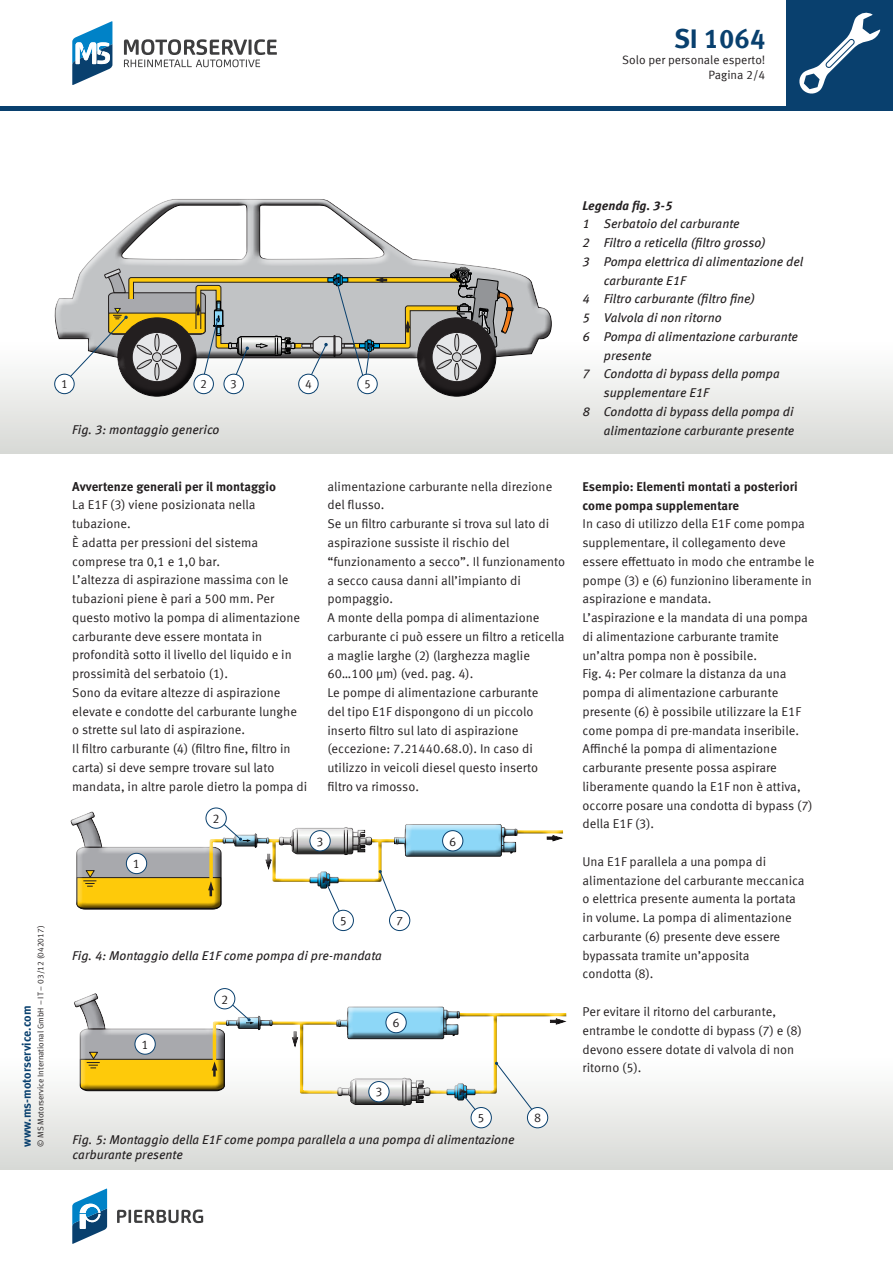
<style>
.page{position:relative;width:893px;height:1263px;background:#fff}
.page>*{position:absolute;margin:0;border:0;box-sizing:border-box;transform-origin:0 0}
.t1{font:700 27px "Meta Offc Pro";color:#09406e}
.t2{font:12.75px/18.8px "Meta Offc Pro Norm";color:#231f20}
.t3{font:italic 12.75px/15px "Meta OFC";color:#231f20}
.t4{font:700 12.75px/18.8px "Meta Offc Pro";color:#231f20}
.t5{font:italic 700 12.75px "Meta OFC";letter-spacing:-.005em;color:#231f20}
.t6{font:12.45px "Meta Offc Pro Norm";color:#231f20}
.t7{font:12px "Meta Offc Pro Norm";color:#231f20}
.t8{font:700 12px "Meta Offc Pro";color:#09406e}
.t9{font:8.25px "Meta Offc Pro Norm";color:#231f20}
</style>
<div class="page">
<div style="left:0;top:106px;width:893px;height:5px;background:#09406e"></div>
<div style="left:0;top:1054px;width:893px;height:115px;background:linear-gradient(to bottom,#fff,#d8d9d6)"></div>
<div style="left:787px;top:0;width:106px;height:106px;background:#09406e"></div>
<svg style="left:799px;top:12px;width:81px;height:82px"></svg>
<svg style="left:124px;top:39px;width:153px;height:28px"></svg>
<svg style="left:72px;top:21px;width:40px;height:64px"></svg>
<svg style="left:117px;top:1209px;width:86px;height:14px"></svg>
<svg style="left:72px;top:1188px;width:35px;height:56px"></svg>
<div style="left:0;top:338px;width:893px;height:115px;background:linear-gradient(to bottom,#fff,#d8d9d6)"></div>
<svg style="left:71px;top:811px;width:492px;height:109px"></svg>
<div style="left:126px;top:853px;width:21px;height:21px;background:#fff;border-radius:50%"></div>
<div style="left:126px;top:853px;width:21px;height:21px;border:1px solid #09406e;border-radius:50%"></div>
<div style="left:206px;top:808px;width:20px;height:20px;background:#fff;border-radius:50%"></div>
<div style="left:206px;top:807px;width:21px;height:22px;border:1px solid #09406e;border-radius:50%"></div>
<div style="left:310px;top:831px;width:20px;height:20px;background:#fff;border-radius:50%"></div>
<div style="left:309px;top:830px;width:22px;height:21px;border:1px solid #09406e;border-radius:50%"></div>
<div style="left:443px;top:831px;width:20px;height:20px;background:#fff;border-radius:50%"></div>
<div style="left:442px;top:830px;width:21px;height:21px;border:1px solid #09406e;border-radius:50%"></div>
<div style="left:333px;top:910px;width:20px;height:20px;background:#fff;border-radius:50%"></div>
<div style="left:333px;top:910px;width:21px;height:21px;border:1px solid #09406e;border-radius:50%"></div>
<div style="left:389px;top:910px;width:21px;height:20px;background:#fff;border-radius:50%"></div>
<div style="left:389px;top:910px;width:21px;height:21px;border:1px solid #09406e;border-radius:50%"></div>
<div style="left:67px;top:986px;width:505px;height:121px;background:#fff"></div>
<div style="left:69px;top:990px;width:505px;height:121px;background:#231f20;opacity:.75"></div>
<svg style="left:74px;top:993px;width:495px;height:124px"></svg>
<div style="left:135px;top:1034px;width:20px;height:20px;background:#fff;border-radius:50%"></div>
<div style="left:135px;top:1033px;width:21px;height:21px;border:1px solid #09406e;border-radius:50%"></div>
<div style="left:215px;top:988px;width:20px;height:21px;background:#fff;border-radius:50%"></div>
<div style="left:214px;top:988px;width:21px;height:21px;border:1px solid #09406e;border-radius:50%"></div>
<div style="left:369px;top:1081px;width:20px;height:21px;background:#fff;border-radius:50%"></div>
<div style="left:368px;top:1081px;width:21px;height:21px;border:1px solid #09406e;border-radius:50%"></div>
<div style="left:386px;top:1012px;width:20px;height:21px;background:#fff;border-radius:50%"></div>
<div style="left:386px;top:1012px;width:21px;height:21px;border:1px solid #09406e;border-radius:50%"></div>
<div style="left:471px;top:1107px;width:20px;height:21px;background:#fff;border-radius:50%"></div>
<div style="left:471px;top:1107px;width:21px;height:21px;border:1px solid #09406e;border-radius:50%"></div>
<div style="left:527px;top:1107px;width:21px;height:21px;background:#fff;border-radius:50%"></div>
<div style="left:527px;top:1107px;width:21px;height:21px;border:1px solid #09406e;border-radius:50%"></div>
<div style="left:47px;top:191px;width:508px;height:189px;background:#fff"></div>
<div style="left:52px;top:202px;width:508px;height:195px;background:#231f20;opacity:.75"></div>
<div style="left:55px;top:374px;width:19px;height:20px;background:#fff;border-radius:50%"></div>
<div style="left:54px;top:374px;width:21px;height:20px;border:1px solid #09406e;border-radius:50%"></div>
<svg style="left:224px;top:374px;width:19px;height:20px"></svg>
<div style="left:224px;top:374px;width:20px;height:20px;border:1px solid #09406e;border-radius:50%"></div>
<svg style="left:194px;top:374px;width:19px;height:20px"></svg>
<div style="left:194px;top:374px;width:20px;height:20px;border:1px solid #09406e;border-radius:50%"></div>
<svg style="left:299px;top:374px;width:19px;height:20px"></svg>
<div style="left:298px;top:374px;width:21px;height:20px;border:1px solid #09406e;border-radius:50%"></div>
<svg style="left:62px;top:267px;width:452px;height:121px"></svg>
<div style="left:358px;top:374px;width:19px;height:20px;background:#fff;border-radius:50%"></div>
<div style="left:357px;top:374px;width:21px;height:20px;border:1px solid #09406e;border-radius:50%"></div>
<h1 class="t1" style="left:674px;top:18px;width:93px">SI 1064</h1>
<p class="t7" style="left:622px;top:51px;width:145px">Solo per personale esperto!</p>
<p class="t7" style="left:708px;top:66px;width:59px">Pagina 2/4</p>
<p class="t7" style="left:61px;top:375px;width:8px">1</p>
<p class="t7" style="left:200px;top:375px;width:8px">2</p>
<p class="t7" style="left:230px;top:375px;width:8px">3</p>
<p class="t7" style="left:305px;top:375px;width:8px">4</p>
<p class="t7" style="left:364px;top:375px;width:8px">5</p>
<p class="t3" style="left:72px;top:423px;width:149px">Fig. 3: montaggio generico</p>
<p class="t5" style="left:583px;top:197px;width:91px">Legenda fig. 3-5</p>
<p class="t3" style="left:583px;top:217px;width:159px">1 Serbatoio del carburante</p>
<p class="t3" style="left:583px;top:235px;width:184px">2 Filtro a reticella (filtro grosso)</p>
<p class="t3" style="left:583px;top:254px;width:222px">3 Pompa elettrica di alimentazione del</p>
<p class="t3" style="left:604px;top:273px;width:83px">carburante E1F</p>
<p class="t3" style="left:583px;top:292px;width:174px">4 Filtro carburante (filtro fine)</p>
<p class="t3" style="left:583px;top:310px;width:141px">5 Valvola di non ritorno</p>
<p class="t3" style="left:583px;top:329px;width:217px">6 Pompa di alimentazione carburante</p>
<p class="t3" style="left:604px;top:348px;width:49px">presente</p>
<p class="t3" style="left:583px;top:367px;width:199px">7 Condotta di bypass della pompa</p>
<p class="t3" style="left:604px;top:385px;width:106px">supplementare E1F</p>
<p class="t3" style="left:583px;top:404px;width:212px">8 Condotta di bypass della pompa di</p>
<p class="t3" style="left:604px;top:423px;width:192px">alimentazione carburante presente</p>
<p class="t9" style="left:34px;top:1147px;width:223px;rotate:-90deg">© MS Motorservice International GmbH – IT – 03/12 (042017)</p>
<p class="t8" style="left:17px;top:1147px;width:143px;rotate:-90deg">www.ms-motorservice.com</p>
<p class="t4" style="left:72px;top:476px;width:205px">Avvertenze generali per il montaggio</p>
<p class="t2" style="left:72px;top:495px;width:237px">La E1F (3) viene posizionata nella tubazione.<br>È adatta per pressioni del sistema comprese tra 0,1 e 1,0 bar.<br>L’altezza di aspirazione massima con le tubazioni piene è pari a 500 mm. Per questo motivo la pompa di alimentazione carburante deve essere montata in profondità sotto il livello del liquido e in prossimità del serbatoio (1).<br>Sono da evitare altezze di aspirazione elevate e condotte del carburante lunghe<br>o strette sul lato di aspirazione.<br>Il filtro carburante (4) (filtro fine, filtro in carta) si deve sempre trovare sul lato mandata, in altre parole dietro la pompa di</p>
<p class="t2" style="left:327px;top:476px;width:239px">alimentazione carburante nella direzione del flusso.<br>Se un filtro carburante si trova sul lato di aspirazione sussiste il rischio del “funzionamento a secco”. Il funzionamento a secco causa danni all’impianto di pompaggio.<br>A monte della pompa di alimentazione carburante ci può essere un filtro a reticella a maglie larghe (2) (larghezza maglie 60…100 µm) (ved. pag. 4).<br>Le pompe di alimentazione carburante<br>del tipo E1F dispongono di un piccolo inserto filtro sul lato di aspirazione (eccezione: 7.21440.68.0). In caso di utilizzo in veicoli diesel questo inserto filtro va rimosso.</p>
<p class="t4" style="left:583px;top:476px;width:217px">Esempio: Elementi montati a posteriori come pompa supplementare</p>
<p class="t2" style="left:583px;top:514px;width:233px">In caso di utilizzo della E1F come pompa supplementare, il collegamento deve essere effettuato in modo che entrambe le pompe (3) e (6) funzionino liberamente in aspirazione e mandata.<br>L’aspirazione e la mandata di una pompa di alimentazione carburante tramite un’altra pompa non è possibile.<br>Fig. 4: Per colmare la distanza da una pompa di alimentazione carburante presente (6) è possibile utilizzare la E1F come pompa di pre-mandata inseribile.<br>Affinché la pompa di alimentazione carburante presente possa aspirare liberamente quando la E1F non è attiva, occorre posare una condotta di bypass (7) della E1F (3).</p>
<p class="t2" style="left:583px;top:851px;width:224px">Una E1F parallela a una pompa di alimentazione del carburante meccanica o elettrica presente aumenta la portata in volume. La pompa di alimentazione carburante (6) presente deve essere bypassata tramite un’apposita<br>condotta (8).</p>
<p class="t2" style="left:583px;top:1001px;width:221px">Per evitare il ritorno del carburante, entrambe le condotte di bypass (7) e (8) devono essere dotate di valvola di non ritorno (5).</p>
<p class="t6" style="left:213px;top:809px;width:9px">2</p>
<p class="t6" style="left:316px;top:832px;width:9px">3</p>
<p class="t6" style="left:449px;top:832px;width:9px">6</p>
<p class="t6" style="left:133px;top:854px;width:9px">1</p>
<p class="t6" style="left:340px;top:911px;width:9px">5</p>
<p class="t6" style="left:396px;top:911px;width:9px">7</p>
<p class="t3" style="left:72px;top:948px;width:311px">Fig. 4: Montaggio della E1F come pompa di pre-mandata</p>
<p class="t6" style="left:221px;top:990px;width:9px">2</p>
<p class="t6" style="left:392px;top:1014px;width:9px">6</p>
<p class="t6" style="left:142px;top:1035px;width:9px">1</p>
<p class="t6" style="left:375px;top:1083px;width:9px">3</p>
<p class="t6" style="left:478px;top:1109px;width:9px">5</p>
<p class="t6" style="left:534px;top:1109px;width:9px">8</p>
<p class="t3" style="left:73px;top:1132px;width:443px">Fig. 5: Montaggio della E1F come pompa parallela a una pompa di alimentazione carburante presente</p>
</div>
